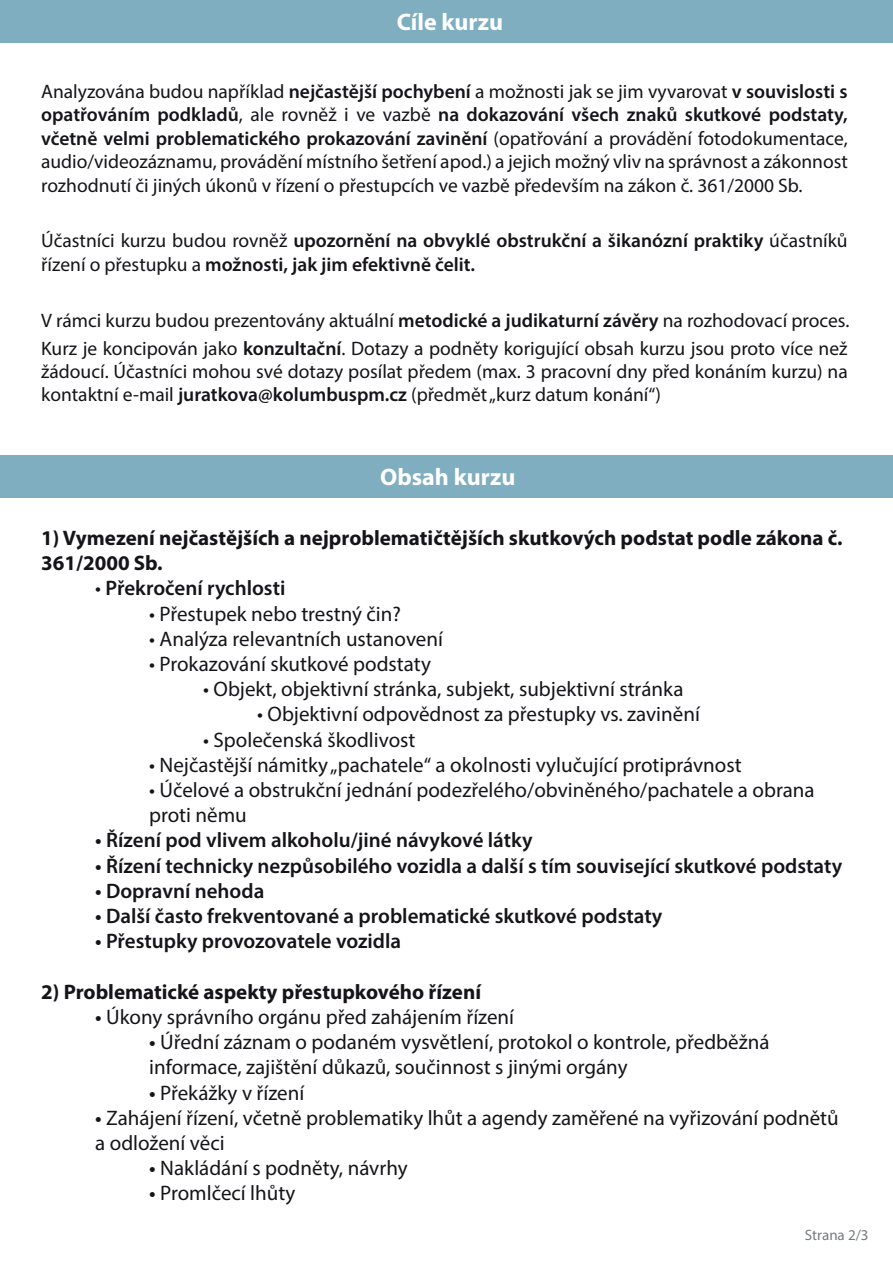
<style>
.page{position:relative;width:893px;height:1263px;background:#fff}
.page>*{position:absolute;margin:0;border:0;box-sizing:border-box;transform-origin:0 0}
.t1{font:700 24px "Myriad Pro";color:#fff}
.t2{font:21px/25.2px "Myriad Pro";color:#161419}
.t3{font:600 21px "Myriad Pro";color:#161419}
.t4{font:700 21px/25.2px "Myriad Pro";color:#161419}
.t5{font:19.5px/23.4px "Myriad Pro";color:#161419}
.t6{font:600 19.5px/23.4px "Myriad Pro";color:#161419}
.t7{font:15px "Myriad Pro";color:#767b7f}
.s1{font-weight:600}
.s2{font-weight:400}
</style>
<div class="page">
<div style="left:0;top:455px;width:893px;height:42px;background:#7faec0"></div>
<div style="left:0;top:0;width:893px;height:42px;background:#7faec0"></div>
<p class="t1" style="left:397px;top:6px;width:108px">Cíle kurzu</p>
<p class="t5" style="left:41px;top:79px;width:808px;text-align:justify">Analyzována budou například <span class="s1">nejčastější pochybení</span> a možnosti jak se jim vyvarovat <span class="s1">v souvislosti s opatřováním podkladů</span>, ale rovněž i ve vazbě <span class="s1">na dokazování všech znaků skutkové podstaty, včetně velmi problematického prokazování zavinění</span> (opatřování a provádění fotodokumentace, audio/videozáznamu, provádění místního šetření apod.) a jejich možný vliv na správnost a zákonnost rozhodnutí či jiných úkonů v řízení o přestupcích ve vazbě především na zákon č. 361/2000 Sb.</p>
<p class="t6" style="left:41px;top:229px;width:808px"><span class="s2">Účastníci kurzu budou rovněž</span> upozornění na obvyklé obstrukční a šikanózní praktiky <span class="s2">účastníků řízení o přestupku a</span> možnosti, jak jim efektivně čelit.</p>
<p class="t5" style="left:41px;top:306px;width:810px;line-height:27.9px">V rámci kurzu budou prezentovány aktuální <span class="s1">metodické a judikaturní závěry</span> na rozhodovací proces.<br>Kurz je koncipován jako <span class="s1">konzultační</span>. Dotazy a podněty korigující obsah kurzu jsou proto více než</p>
<p class="t5" style="left:41px;top:359px;width:808px">žádoucí. Účastníci mohou své dotazy posílat předem (max. 3 pracovní dny před konáním kurzu) na kontaktní e-mail <span class="s1">juratkova@kolumbuspm.cz</span> (předmět„kurz datum konání“)</p>
<p class="t1" style="left:380px;top:462px;width:137px">Obsah kurzu</p>
<p class="t4" style="left:41px;top:525px;width:803px">1) Vymezení nejčastějších a nejproblematičtějších skutkových podstat podle zákona č.<br>361/2000 Sb.</p>
<p class="t3" style="left:95px;top:575px;width:192px"><span class="s2">•</span> Překročení rychlosti</p>
<p class="t2" style="left:149px;top:601px;width:253px">• Přestupek nebo trestný čin?</p>
<p class="t2" style="left:149px;top:626px;width:295px">• Analýza relevantních ustanovení</p>
<p class="t2" style="left:149px;top:651px;width:283px">• Prokazování skutkové podstaty</p>
<p class="t2" style="left:203px;top:676px;width:482px">• Objekt, objektivní stránka, subjekt, subjektivní stránka</p>
<p class="t2" style="left:257px;top:701px;width:444px">• Objektivní odpovědnost za přestupky vs. zavinění</p>
<p class="t2" style="left:203px;top:727px;width:214px">• Společenská škodlivost</p>
<p class="t2" style="left:149px;top:752px;width:594px">• Nejčastější námitky„pachatele“ a okolnosti vylučující protiprávnost</p>
<p class="t2" style="left:149px;top:777px;width:667px">• Účelové a obstrukční jednání podezřelého/obviněného/pachatele a obrana proti němu</p>
<p class="t3" style="left:95px;top:827px;width:439px">• Řízení pod vlivem alkoholu/jiné návykové látky</p>
<p class="t3" style="left:95px;top:852px;width:748px">• Řízení technicky nezpůsobilého vozidla a další s tím související skutkové podstaty</p>
<p class="t3" style="left:95px;top:877px;width:171px">• Dopravní nehoda</p>
<p class="t3" style="left:95px;top:903px;width:569px">• Další často frekventované a problematické skutkové podstaty</p>
<p class="t3" style="left:95px;top:928px;width:307px">• Přestupky provozovatele vozidla</p>
<p class="t4" style="left:41px;top:978px;width:441px">2) Problematické aspekty přestupkového řízení</p>
<p class="t2" style="left:95px;top:1004px;width:421px"><span class="s1">•</span> Úkony správního orgánu před zahájením řízení</p>
<p class="t2" style="left:149px;top:1029px;width:622px"><span class="s1">•</span> Úřední záznam o podaném vysvětlení, protokol o kontrole, předběžná informace, zajištění důkazů, součinnost s jinými orgány</p>
<p class="t2" style="left:149px;top:1079px;width:157px"><span class="s1">•</span> Překážky v řízení</p>
<p class="t2" style="left:95px;top:1105px;width:745px"><span class="s1">•</span> Zahájení řízení, včetně problematiky lhůt a agendy zaměřené na vyřizování podnětů a odložení věci</p>
<p class="t2" style="left:149px;top:1155px;width:260px"><span class="s1">•</span> Nakládání s podněty, návrhy</p>
<p class="t2" style="left:149px;top:1180px;width:148px"><span class="s1">•</span> Promlčecí lhůty</p>
<p class="t7" style="left:805px;top:1225px;width:65px">Strana 2/3</p>
</div>
